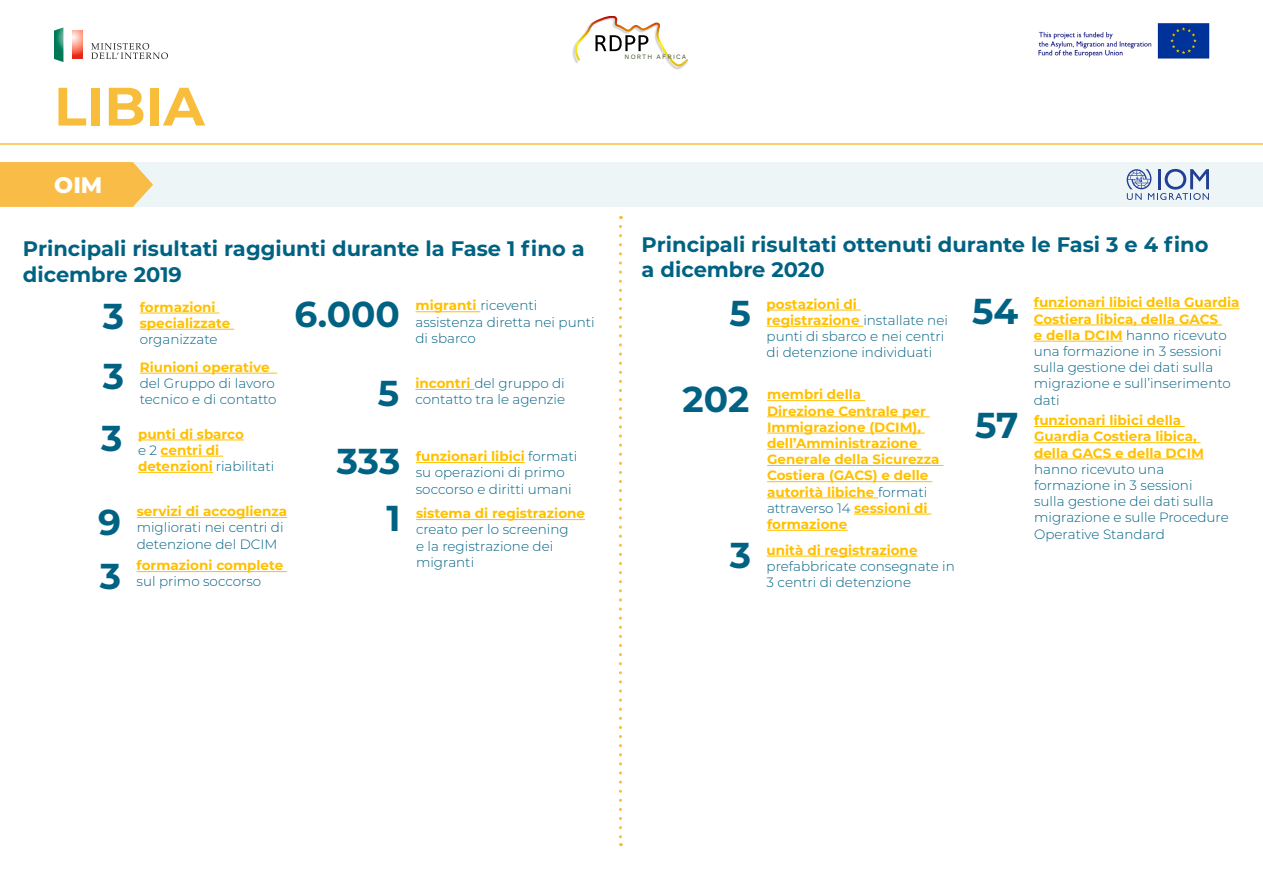
<style>
.page{position:relative;width:1263px;height:893px;background:#fff}
.page>*{position:absolute;margin:0;border:0;box-sizing:border-box;transform-origin:0 0}
.t1{font:700 54px "Montserrat";color:#f8be3b}
.t2{font:700 36px "Montserrat";letter-spacing:-.005em;color:#006283}
.t3{font:800 22.5px "Montserrat";color:#fff}
.t4{font:700 21px/25.2px "Montserrat";color:#006283}
.t5{font:300 13.5px/16.2px "Montserrat";color:#006283}
.t6{font:700 13.5px/16.2px "Montserrat";color:#ffc000}
.t7{font:6.75px "Work Sans";letter-spacing:.17em;color:#405627}
.s1{font-weight:300;color:#006283}
.s2{font-weight:700;color:#ffc000}
</style>
<div class="page">
<div style="left:0;top:162px;width:1263px;height:45px;background:#edf5f7"></div>
<svg style="left:91px;top:43px;width:77px;height:16px"></svg>
<svg style="left:54px;top:27px;width:9px;height:35px"></svg>
<svg style="left:73px;top:31px;width:9px;height:28px"></svg>
<img style="left:1038px;top:23px;width:172px;height:36px">
<img style="left:572px;top:16px;width:109px;height:54px">
<svg style="left:574px;top:17px;width:115px;height:51px"></svg>
<hr style="left:0;top:143px;width:1263px;height:2px;background:#f8be3b">
<svg style="left:0;top:162px;width:153px;height:45px;background:#f8bf52"></svg>
<svg style="left:1127px;top:169px;width:82px;height:31px"></svg>
<hr style="left:766px;top:310px;width:95px;height:1px;background:#ffc000">
<hr style="left:766px;top:326px;width:97px;height:1px;background:#ffc000">
<hr style="left:1034px;top:308px;width:205px;height:1px;background:#ffc000">
<hr style="left:1034px;top:325px;width:188px;height:1px;background:#ffc000">
<hr style="left:1034px;top:341px;width:89px;height:1px;background:#ffc000">
<hr style="left:1034px;top:426px;width:151px;height:1px;background:#ffc000">
<hr style="left:1034px;top:442px;width:166px;height:1px;background:#ffc000">
<hr style="left:1034px;top:459px;width:170px;height:1px;background:#ffc000">
<hr style="left:767px;top:400px;width:98px;height:1px;background:#ffc000">
<hr style="left:767px;top:416px;width:163px;height:1px;background:#ffc000">
<hr style="left:767px;top:433px;width:158px;height:1px;background:#ffc000">
<hr style="left:767px;top:449px;width:154px;height:1px;background:#ffc000">
<hr style="left:767px;top:465px;width:176px;height:1px;background:#ffc000">
<hr style="left:767px;top:481px;width:165px;height:1px;background:#ffc000">
<hr style="left:767px;top:497px;width:111px;height:1px;background:#ffc000">
<hr style="left:854px;top:514px;width:77px;height:1px;background:#ffc000">
<hr style="left:767px;top:530px;width:80px;height:1px;background:#ffc000">
<svg style="left:619px;top:226px;width:3px;height:620px"></svg>
<hr style="left:767px;top:556px;width:150px;height:1px;background:#ffc000">
<hr style="left:140px;top:313px;width:79px;height:1px;background:#ffc000">
<hr style="left:140px;top:329px;width:94px;height:1px;background:#ffc000">
<hr style="left:140px;top:373px;width:137px;height:1px;background:#ffc000">
<hr style="left:137px;top:517px;width:150px;height:1px;background:#ffc000">
<hr style="left:415px;top:311px;width:65px;height:1px;background:#ffc000">
<hr style="left:415px;top:389px;width:59px;height:1px;background:#ffc000">
<hr style="left:416px;top:462px;width:109px;height:1px;background:#ffc000">
<hr style="left:138px;top:440px;width:106px;height:1px;background:#ffc000">
<hr style="left:161px;top:456px;width:62px;height:1px;background:#ffc000">
<hr style="left:138px;top:472px;width:75px;height:1px;background:#ffc000">
<hr style="left:416px;top:519px;width:169px;height:1px;background:#ffc000">
<hr style="left:137px;top:571px;width:150px;height:1px;background:#ffc000">
<p class="t1" style="left:54px;top:67px;width:152px">LIBIA</p>
<p class="t3" style="left:54px;top:169px;width:50px">OIM</p>
<p class="t4" style="left:23px;top:235px;width:563px">Principali risultati raggiunti durante la Fase 1 fino a dicembre 2019</p>
<p class="t2" style="left:103px;top:291px;width:23px">3</p>
<p class="t6" style="left:140px;top:298px;width:92px">formazioni specializzate <span class="s1">organizzate</span></p>
<p class="t2" style="left:103px;top:351px;width:23px">3</p>
<p class="t5" style="left:140px;top:358px;width:138px"><span class="s2">Riunioni operative </span>del Gruppo di lavoro tecnico e di contatto</p>
<p class="t2" style="left:294px;top:288px;width:107px">6.000</p>
<p class="t5" style="left:415px;top:297px;width:181px"><span class="s2">migranti</span> riceventi assistenza diretta nei punti di sbarco</p>
<p class="t2" style="left:378px;top:367px;width:23px">5</p>
<p class="t5" style="left:415px;top:375px;width:151px"><span class="s2">incontri</span> del gruppo di contatto tra le agenzie</p>
<p class="t2" style="left:101px;top:413px;width:23px">3</p>
<p class="t6" style="left:138px;top:425px;width:138px">punti di sbarco<br><span class="s1">e 2</span> centri di detenzioni <span class="s1">riabilitati</span></p>
<p class="t2" style="left:98px;top:496px;width:24px">9</p>
<p class="t5" style="left:137px;top:503px;width:152px"><span class="s2">servizi di accoglienza </span>migliorati nei centri di detenzione del DCIM</p>
<p class="t2" style="left:100px;top:550px;width:23px">3</p>
<p class="t6" style="left:137px;top:557px;width:148px">formazioni complete <span class="s1">sul primo soccorso</span></p>
<p class="t2" style="left:337px;top:435px;width:65px">333</p>
<p class="t5" style="left:416px;top:448px;width:163px"><span class="s2">funzionari libici</span> formati su operazioni di primo soccorso e diritti umani</p>
<p class="t2" style="left:386px;top:492px;width:16px">1</p>
<p class="t5" style="left:416px;top:505px;width:171px"><span class="s2">sistema di registrazione </span>creato per lo screening<br>e la registrazione dei migranti</p>
<p class="t7" style="left:625px;top:52px;width:63px">NORTH AFRICA</p>
<p class="t4" style="left:642px;top:231px;width:568px">Principali risultati ottenuti durante le Fasi 3 e 4 fino a dicembre 2020</p>
<p class="t2" style="left:730px;top:288px;width:23px">5</p>
<p class="t5" style="left:766px;top:295px;width:183px"><span class="s2">postazioni di registrazione</span> installate nei punti di sbarco e nei centri di detenzione individuati</p>
<p class="t2" style="left:972px;top:285px;width:48px">54</p>
<p class="t5" style="left:1034px;top:294px;width:207px"><span class="s2">funzionari libici della Guardia<br>Costiera libica, della GACS<br>e della DCIM</span> hanno ricevuto una formazione in 3 sessioni sulla gestione dei dati sulla migrazione e sull’inserimento dati</p>
<p class="t2" style="left:975px;top:399px;width:45px">57</p>
<p class="t5" style="left:1034px;top:412px;width:196px"><span class="s2">funzionari libici della<br>Guardia Costiera libica, della GACS e della DCIM </span>hanno ricevuto una formazione in 3 sessioni<br>sulla gestione dei dati sulla migrazione e sulle Procedure<br>Operative Standard</p>
<p class="t2" style="left:683px;top:373px;width:68px">202</p>
<p class="t6" style="left:767px;top:386px;width:174px">membri della<br>Direzione Centrale per<br>Immigrazione (DCIM), dell’Amministrazione<br>Generale della Sicurezza<br>Costiera (GACS) e delle autorità libiche <span class="s1">formati attraverso 14</span> sessioni di formazione</p>
<p class="t2" style="left:730px;top:529px;width:23px">3</p>
<p class="t5" style="left:767px;top:541px;width:190px"><span class="s2">unità di registrazione </span>prefabbricate consegnate in<br>3 centri di detenzione</p>
</div>
